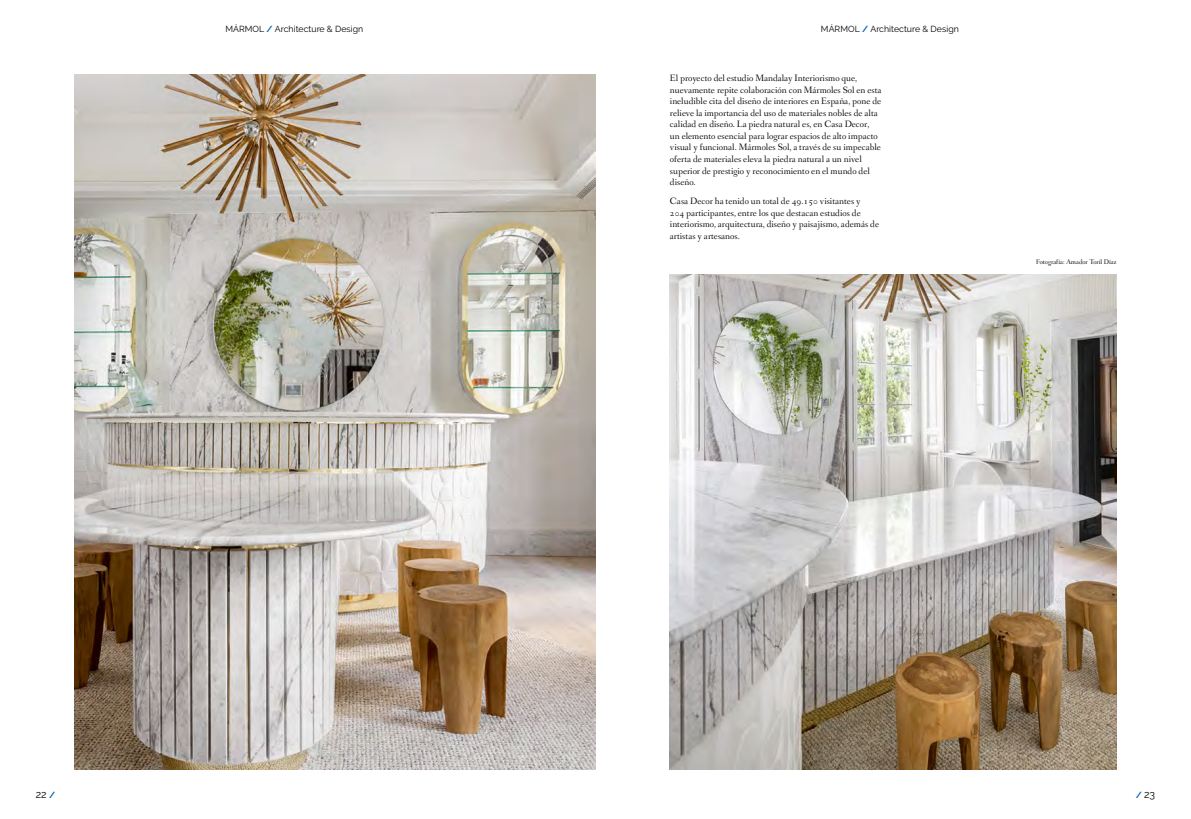
<style>
.page{position:relative;width:1191px;height:819px;background:#fff}
.page>*{position:absolute;margin:0;border:0;box-sizing:border-box;transform-origin:0 0}
.t1{font:10.5px "Raleway";color:#000}
.t2{font:9.62px/11.5px "Fanwood";color:#000}
.t3{font:8.75px "Raleway";letter-spacing:.005em;color:#000}
.t4{font:7px "Fanwood";color:#000}
.s1{font-weight:700;color:#005cb9}
.s2{font-weight:700;font-size:8.75px;color:#005cb9}
</style>
<div class="page">
<img style="left:74px;top:74px;width:521px;height:695px">
<img style="left:670px;top:274px;width:446px;height:495px">
<p class="t3" style="left:225px;top:23px;width:139px">MÁRMOL <span class="s1">/</span> Architecture &amp; Design</p>
<p class="t3" style="left:821px;top:23px;width:139px">MÁRMOL <span class="s1">/</span> Architecture &amp; Design</p>
<p class="t2" style="left:670px;top:73px;width:213px">El proyecto del estudio Mandalay Interiorismo que, nuevamente repite colaboración con Mármoles Sol en esta ineludible cita del diseño de interiores en España, pone de relieve la importancia del uso de materiales nobles de alta calidad en diseño. La piedra natural es, en Casa Decor, un elemento esencial para lograr espacios de alto impacto visual y funcional. Mármoles Sol, a través de su impecable oferta de materiales eleva la piedra natural a un nivel superior de prestigio y reconocimiento en el mundo del diseño.</p>
<p class="t2" style="left:670px;top:196px;width:211px">Casa Decor ha tenido un total de 49.150 visitantes y<br>204 participantes, entre los que destacan estudios de interiorismo, arquitectura, diseño y paisajismo, además de artistas y artesanos.</p>
<p class="t4" style="left:1036px;top:257px;width:82px">Fotografía: Amador Toril Díaz</p>
<p class="t1" style="left:36px;top:788px;width:21px">22 <span class="s2">/</span></p>
<p class="t1" style="left:1135px;top:788px;width:21px"><span class="s2">/</span> 23</p>
</div>
